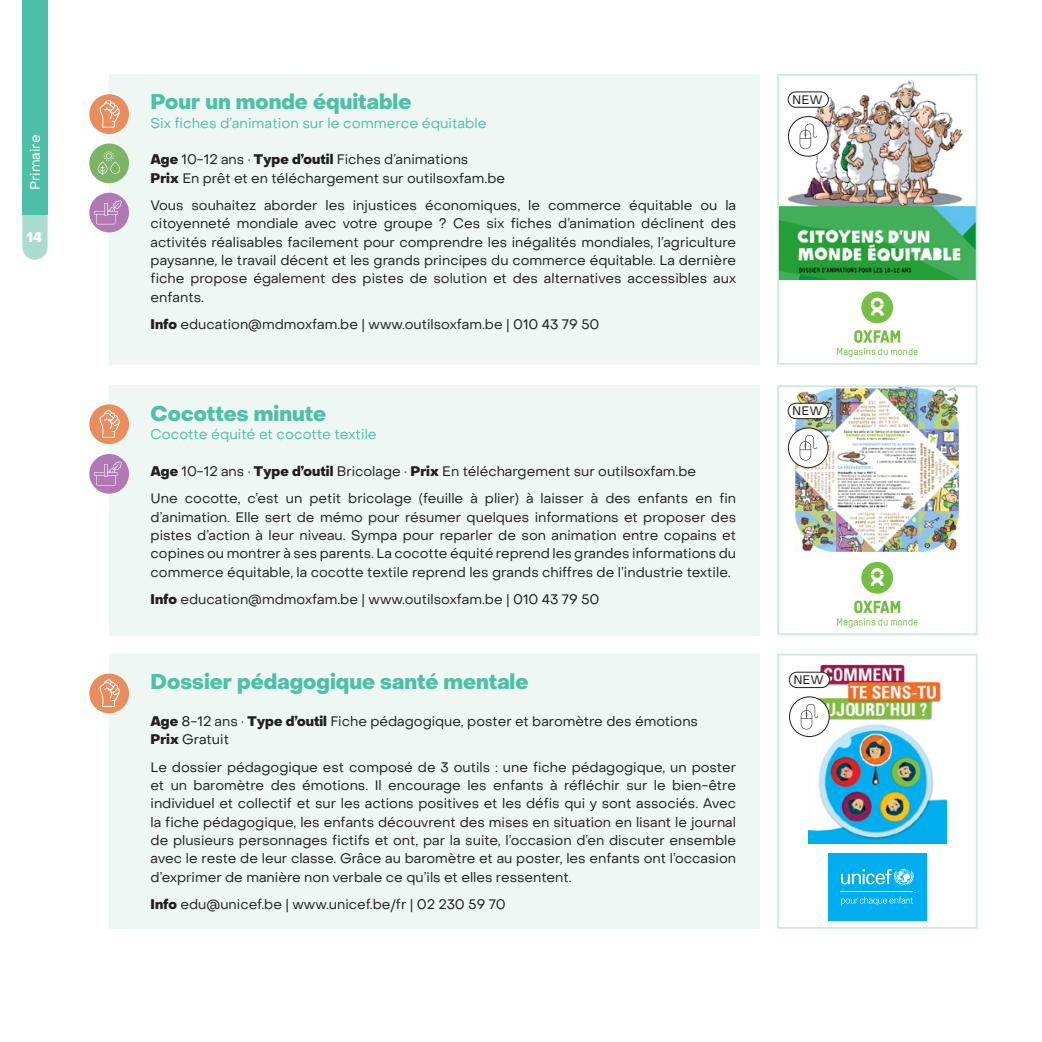
<style>
.page{position:relative;width:1042px;height:1042px;background:#fff}
.page>*{position:absolute;margin:0;border:0;box-sizing:border-box;transform-origin:0 0}
.t1{font:800 21px "Object Sans";color:#4ec0a8}
.t2{font:14px "Object Sans";color:#4ec0a8}
.t3{font:13.65px/18.4px "Object Sans";color:#231f20}
.t4{font:13.65px "Object Sans";color:#fff}
.t5{font:800 13.65px "Object Sans";color:#fff}
.t6{font:12.25px "Object Sans";color:#231f20}
.s1{font-weight:800}
</style>
<div class="page">
<svg style="left:22px;top:215px;width:26px;height:45px"></svg>
<div style="left:22px;top:0;width:26px;height:215px;background:#4ec0a8"></div>
<img style="left:796px;top:388px;width:163px;height:163px">
<div style="left:109px;top:74px;width:650px;height:291px;background:#eef7f4"></div>
<div style="left:109px;top:385px;width:650px;height:250px;background:#eef7f4"></div>
<img style="left:780px;top:80px;width:194px;height:199px">
<div style="left:109px;top:654px;width:650px;height:275px;background:#eef7f4"></div>
<div style="left:788px;top:117px;width:40px;height:39px;background:#fff;border-radius:50%"></div>
<div style="left:788px;top:116px;width:40px;height:40px;border:1px solid #231f20;border-radius:50%"></div>
<svg style="left:799px;top:124px;width:18px;height:25px"></svg>
<div style="left:788px;top:428px;width:40px;height:40px;background:#fff;border-radius:50%"></div>
<div style="left:788px;top:428px;width:40px;height:40px;border:1px solid #231f20;border-radius:50%"></div>
<svg style="left:799px;top:435px;width:18px;height:25px"></svg>
<div style="left:788px;top:92px;width:40px;height:15px;background:#fff;border-radius:8px"></div>
<div style="left:788px;top:92px;width:40px;height:15px;border:1px solid #231f20;border-radius:8px"></div>
<div style="left:788px;top:403px;width:40px;height:16px;background:#fff;border-radius:8px"></div>
<div style="left:788px;top:403px;width:40px;height:16px;border:1px solid #231f20;border-radius:8px"></div>
<div style="left:777px;top:74px;width:200px;height:291px;border:2px solid #cce8e0"></div>
<div style="left:777px;top:385px;width:200px;height:250px;border:2px solid #cce8e0"></div>
<img style="left:808px;top:664px;width:138px;height:180px">
<div style="left:789px;top:697px;width:40px;height:39px;background:#fff;border-radius:50%"></div>
<div style="left:789px;top:696px;width:40px;height:41px;border:1px solid #231f20;border-radius:50%"></div>
<svg style="left:801px;top:704px;width:17px;height:25px"></svg>
<div style="left:789px;top:672px;width:40px;height:15px;background:#fff;border-radius:8px"></div>
<div style="left:789px;top:672px;width:40px;height:16px;border:1px solid #231f20;border-radius:8px"></div>
<div style="left:777px;top:654px;width:200px;height:275px;border:2px solid #cce8e0"></div>
<div style="left:89px;top:143px;width:40px;height:40px;background:#7cb467;border-radius:50%"></div>
<svg style="left:98px;top:151px;width:22px;height:24px"></svg>
<div style="left:89px;top:94px;width:40px;height:40px;background:#e98d5d;border-radius:50%"></div>
<svg style="left:100px;top:100px;width:20px;height:28px"></svg>
<div style="left:89px;top:404px;width:40px;height:40px;background:#e98d5d;border-radius:50%"></div>
<svg style="left:100px;top:410px;width:20px;height:28px"></svg>
<div style="left:89px;top:673px;width:40px;height:40px;background:#e98d5d;border-radius:50%"></div>
<svg style="left:100px;top:679px;width:20px;height:28px"></svg>
<div style="left:89px;top:193px;width:40px;height:39px;background:#b179b4;border-radius:50%"></div>
<svg style="left:94px;top:200px;width:28px;height:24px"></svg>
<div style="left:89px;top:454px;width:40px;height:40px;background:#b179b4;border-radius:50%"></div>
<svg style="left:94px;top:461px;width:28px;height:25px"></svg>
<svg style="left:861px;top:291px;width:32px;height:32px"></svg>
<svg style="left:837px;top:330px;width:80px;height:27px"></svg>
<svg style="left:861px;top:562px;width:32px;height:32px"></svg>
<svg style="left:837px;top:600px;width:80px;height:28px"></svg>
<div style="left:828px;top:853px;width:98px;height:67px;background:#00adf0"></div>
<svg style="left:841px;top:869px;width:73px;height:17px"></svg>
<hr style="left:841px;top:891px;width:72px;height:1px;background:#fff">
<svg style="left:841px;top:896px;width:72px;height:9px"></svg>
<p class="t4" style="left:27px;top:190px;width:57px;rotate:-90deg">Primaire</p>
<p class="t5" style="left:27px;top:229px;width:17px">14</p>
<h1 class="t1" style="left:151px;top:89px;width:262px">Pour un monde équitable</h1>
<p class="t2" style="left:151px;top:114px;width:338px">Six fiches d’animation sur le commerce équitable</p>
<p class="t3" style="left:151px;top:150px;width:356px"><span class="s1">Age</span> 10-12 ans · <span class="s1">Type d’outil</span> Fiches d’animations<br><span class="s1">Prix</span> En prêt et en téléchargement sur outilsoxfam.be</p>
<p class="t3" style="left:151px;top:196px;width:587px;text-align:justify">Vous souhaitez aborder les injustices économiques, le commerce équitable ou la citoyenneté mondiale avec votre groupe ? Ces six fiches d’animation déclinent des activités réalisables facilement pour comprendre les inégalités mondiales, l’agriculture paysanne, le travail décent et les grands principes du commerce équitable. La dernière fiche propose également des pistes de solution et des alternatives accessibles aux enfants.</p>
<p class="t3" style="left:151px;top:315px;width:450px"><span class="s1">Info</span> education@mdmoxfam.be | www.outilsoxfam.be | 010 43 79 50</p>
<h1 class="t1" style="left:151px;top:401px;width:177px">Cocottes minute</h1>
<p class="t2" style="left:151px;top:426px;width:228px">Cocotte équité et cocotte textile</p>
<p class="t3" style="left:151px;top:458px;width:587px;line-height:27.1px"><span class="s1">Age</span> 10-12 ans · <span class="s1">Type d’outil</span> Bricolage · <span class="s1">Prix</span> En téléchargement sur outilsoxfam.be<br>Une cocotte, c’est un petit bricolage (feuille à plier) à laisser à des enfants en fin</p>
<p class="t3" style="left:151px;top:508px;width:587px;text-align:justify">d’animation. Elle sert de mémo pour résumer quelques informations et proposer des pistes d’action à leur niveau. Sympa pour reparler de son animation entre copains et copines ou montrer à ses parents. La cocotte équité reprend les grandes informations du commerce équitable, la cocotte textile reprend les grands chiffres de l’industrie textile.</p>
<p class="t3" style="left:151px;top:590px;width:450px"><span class="s1">Info</span> education@mdmoxfam.be | www.outilsoxfam.be | 010 43 79 50</p>
<h1 class="t1" style="left:151px;top:669px;width:379px">Dossier pédagogique santé mentale</h1>
<p class="t3" style="left:151px;top:712px;width:549px"><span class="s1">Age</span> 8-12 ans · <span class="s1">Type d’outil</span> Fiche pédagogique, poster et baromètre des émotions<br><span class="s1">Prix</span> Gratuit</p>
<p class="t3" style="left:151px;top:757px;width:587px;text-align:justify">Le dossier pédagogique est composé de 3 outils : une fiche pédagogique, un poster et un baromètre des émotions. Il encourage les enfants à réfléchir sur le bien-être individuel et collectif et sur les actions positives et les défis qui y sont associés. Avec la fiche pédagogique, les enfants découvrent des mises en situation en lisant le journal de plusieurs personnages fictifs et ont, par la suite, l’occasion d’en discuter ensemble avec le reste de leur classe. Grâce au baromètre et au poster, les enfants ont l’occasion d’exprimer de manière non verbale ce qu’ils et elles ressentent.</p>
<p class="t3" style="left:151px;top:895px;width:357px"><span class="s1">Info</span> edu@unicef.be | www.unicef.be/fr | 02 230 59 70</p>
<p class="t6" style="left:792px;top:92px;width:32px">NEW</p>
<p class="t6" style="left:792px;top:404px;width:32px">NEW</p>
<p class="t6" style="left:793px;top:672px;width:32px">NEW</p>
</div>
